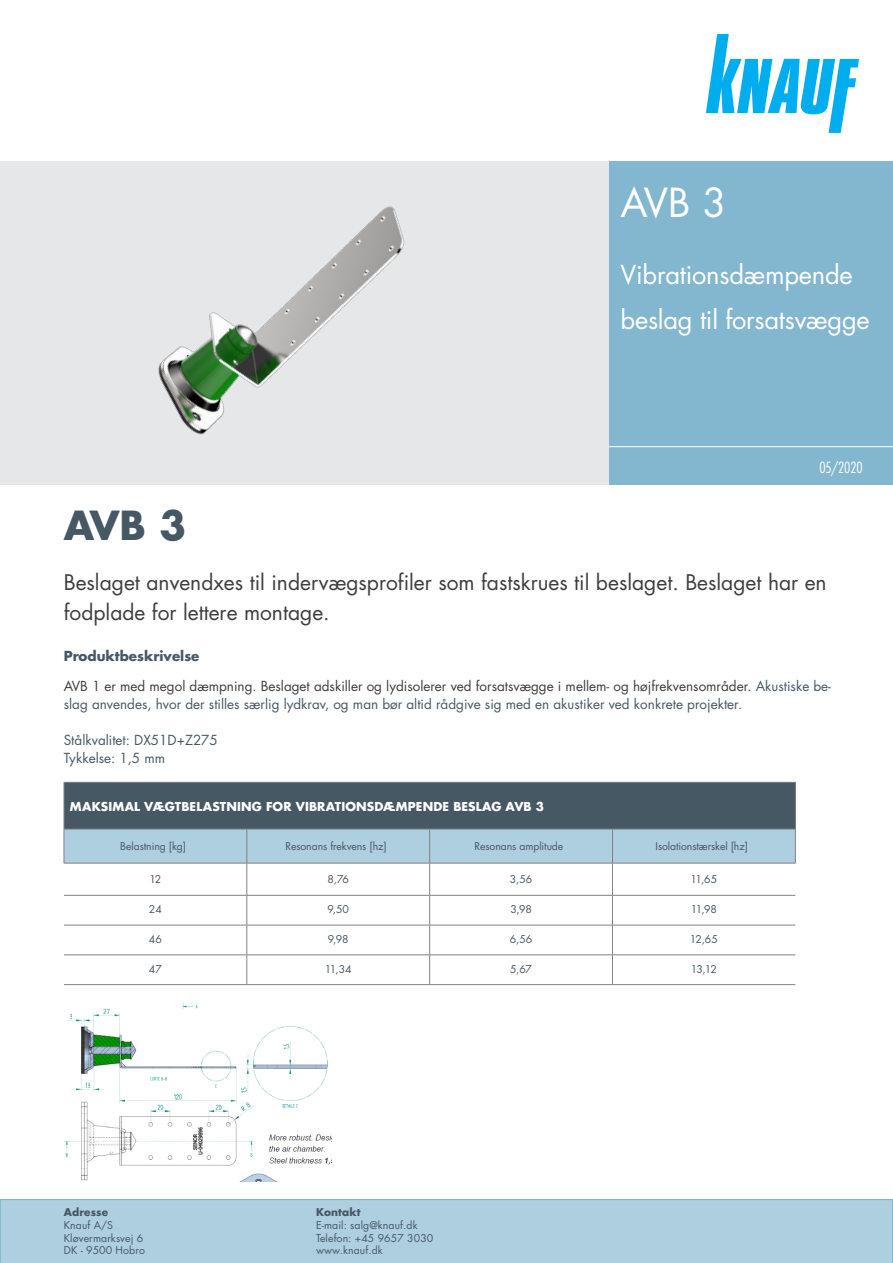
<style>
.page{position:relative;width:893px;height:1263px;background:#fff}
.page>*{position:absolute;margin:0;border:0;box-sizing:border-box;transform-origin:0 0}
.headline{font:39px "Futura Std";color:#fff}
.Titel_1te_Zeile_TB{font:700 39px "Futura Std";color:#475865}
.t1{font:25.5px/45px "Futura Std";letter-spacing:-.01em;color:#fff}
.Titel_2te_Zeile_TB{font:21px/30px "Futura Std";color:#3e3e3f}
.t2{font:300 condensed 15px "Futura Std";letter-spacing:-.005em;color:#fff}
.Titel_2te_Zeile_TB-2{font:13.5px/18px "Futura Std";color:#475865}
.Titel_2te_Zeile_TB-3{font:700 13.5px "Futura Std";color:#475865}
.KD_Infotekster_-_sma{font:700 12px "Futura Std";letter-spacing:.01em;color:#fff}
.PRISER{font:10.5px "Futura Std";letter-spacing:-.01em;color:#475865}
.kf_brød{font:10.5px/12.6px "Futura Std";letter-spacing:.01em;color:#475865}
.KD_Tabeltekst{font:10.5px "Futura Std";letter-spacing:-.015em;color:#475865}
.mr{font:10.5px/12.6px "Futura Std";letter-spacing:.01em;color:#475865}
.kf_brød-2{font:700 10.5px "Futura Std";letter-spacing:.01em;color:#475865}
.s1{color:#3e3e3f}
.s2{font-weight:700}
</style>
<div class="page">
<div style="left:608px;top:162px;width:285px;height:323px;background:#82b7cf"></div>
<div style="left:0;top:162px;width:608px;height:323px;background:#e6e7e9"></div>
<hr style="left:608px;top:446px;width:285px;height:1px;background:#fff">
<div style="left:0;top:1199px;width:893px;height:64px;background:#aecfe0"></div>
<svg style="left:706px;top:34px;width:153px;height:99px"></svg>
<img style="left:158px;top:206px;width:247px;height:229px">
<div style="left:64px;top:782px;width:731px;height:47px;background:#475865"></div>
<div style="left:65px;top:830px;width:730px;height:33px;background:#aecfe0"></div>
<svg style="left:64px;top:864px;width:731px;height:120px"></svg>
<hr style="left:247px;top:863px;width:1px;height:32px;background:#808285">
<hr style="left:429px;top:863px;width:1px;height:32px;background:#808285">
<hr style="left:612px;top:863px;width:1px;height:32px;background:#808285">
<hr style="left:64px;top:895px;width:183px;height:1px;background:#808285">
<hr style="left:247px;top:895px;width:183px;height:1px;background:#808285">
<hr style="left:247px;top:895px;width:1px;height:30px;background:#808285">
<hr style="left:430px;top:895px;width:182px;height:1px;background:#808285">
<hr style="left:429px;top:895px;width:1px;height:30px;background:#808285">
<hr style="left:612px;top:895px;width:183px;height:1px;background:#808285">
<hr style="left:612px;top:895px;width:1px;height:30px;background:#808285">
<hr style="left:64px;top:925px;width:183px;height:1px;background:#808285">
<hr style="left:247px;top:925px;width:183px;height:1px;background:#808285">
<hr style="left:247px;top:925px;width:1px;height:30px;background:#808285">
<hr style="left:430px;top:925px;width:182px;height:1px;background:#808285">
<hr style="left:429px;top:925px;width:1px;height:30px;background:#808285">
<hr style="left:612px;top:925px;width:183px;height:1px;background:#808285">
<hr style="left:612px;top:925px;width:1px;height:30px;background:#808285">
<hr style="left:64px;top:954px;width:183px;height:1px;background:#808285">
<hr style="left:247px;top:954px;width:183px;height:1px;background:#808285">
<svg style="left:247px;top:955px;width:1px;height:29px"></svg>
<hr style="left:430px;top:954px;width:182px;height:1px;background:#808285">
<svg style="left:429px;top:955px;width:1px;height:29px"></svg>
<hr style="left:612px;top:954px;width:183px;height:1px;background:#808285">
<svg style="left:612px;top:955px;width:1px;height:29px"></svg>
<hr style="left:64px;top:984px;width:183px;height:1px;background:#808285">
<hr style="left:247px;top:984px;width:183px;height:1px;background:#808285">
<hr style="left:430px;top:984px;width:182px;height:1px;background:#808285">
<hr style="left:612px;top:984px;width:183px;height:1px;background:#808285">
<hr style="left:64px;top:782px;width:1px;height:47px;background:#808285">
<hr style="left:64px;top:782px;width:183px;height:1px;background:#808285">
<hr style="left:247px;top:782px;width:183px;height:1px;background:#808285">
<hr style="left:430px;top:782px;width:182px;height:1px;background:#808285">
<hr style="left:612px;top:782px;width:184px;height:1px;background:#808285">
<hr style="left:795px;top:782px;width:1px;height:47px;background:#808285">
<hr style="left:64px;top:829px;width:183px;height:1px;background:#808285">
<hr style="left:64px;top:829px;width:1px;height:34px;background:#808285">
<hr style="left:64px;top:863px;width:183px;height:1px;background:#808285">
<hr style="left:247px;top:829px;width:183px;height:1px;background:#808285">
<hr style="left:247px;top:829px;width:1px;height:34px;background:#808285">
<hr style="left:247px;top:863px;width:183px;height:1px;background:#808285">
<hr style="left:430px;top:829px;width:182px;height:1px;background:#808285">
<hr style="left:429px;top:829px;width:1px;height:34px;background:#808285">
<hr style="left:430px;top:863px;width:182px;height:1px;background:#808285">
<hr style="left:612px;top:829px;width:183px;height:1px;background:#808285">
<hr style="left:612px;top:829px;width:1px;height:34px;background:#808285">
<hr style="left:795px;top:829px;width:1px;height:34px;background:#808285">
<hr style="left:612px;top:863px;width:183px;height:1px;background:#808285">
<img style="left:64px;top:1003px;width:267px;height:178px">
<p class="headline" style="left:621px;top:178px;width:107px">AVB 3</p>
<p class="t1" style="left:621px;top:252px;width:251px">Vibrationsdæmpende beslag til forsatsvægge</p>
<p class="t2" style="left:819px;top:458px;width:45px">05/2020</p>
<p class="Titel_1te_Zeile_TB" style="left:64px;top:499px;width:124px">AVB 3</p>
<h1 class="Titel_2te_Zeile_TB" style="left:64px;top:567px;width:764px">Beslaget anvendxes til indervægsprofiler som fastskrues til beslaget. Beslaget har en fodplade for lettere montage.</h1>
<h1 class="Titel_2te_Zeile_TB-3" style="left:64px;top:647px;width:137px">Produktbeskrivelse</h1>
<h1 class="Titel_2te_Zeile_TB-2" style="left:64px;top:678px;width:769px"><span class="s1">AVB 1 er med megol dæmpning. Beslaget adskiller og lydisolerer ved forsatsvægge i mellem- og højfrekvensområder.</span> Akustiske be&shy;slag anvendes, hvor der stilles særlig lydkrav, og man bør altid rådgive sig med en akustiker ved konkrete projekter.</h1>
<h1 class="Titel_2te_Zeile_TB-2" style="left:64px;top:732px;width:156px">Stålkvalitet: DX51D+Z275</h1>
<h1 class="Titel_2te_Zeile_TB-2" style="left:64px;top:750px;width:103px">Tykkelse: 1,5 mm</h1>
<p class="KD_Infotekster_-_sma" style="left:70px;top:798px;width:476px">MAKSIMAL VÆGTBELASTNING FOR VIBRATIONSDÆMPENDE BESLAG AVB 3</p>
<p class="PRISER" style="left:120px;top:840px;width:67px">Belastning [kg]</p>
<p class="PRISER" style="left:285px;top:840px;width:103px">Resonans frekvens [hz]</p>
<p class="PRISER" style="left:475px;top:840px;width:90px">Resonans amplitude</p>
<p class="PRISER" style="left:656px;top:840px;width:94px">Isolationstærskel [hz]</p>
<p class="KD_Tabeltekst" style="left:149px;top:872px;width:14px">12</p>
<p class="KD_Tabeltekst" style="left:327px;top:872px;width:23px">8,76</p>
<p class="KD_Tabeltekst" style="left:510px;top:872px;width:24px">3,56</p>
<p class="KD_Tabeltekst" style="left:690px;top:872px;width:28px">11,65</p>
<p class="KD_Tabeltekst" style="left:149px;top:903px;width:14px">24</p>
<p class="KD_Tabeltekst" style="left:327px;top:903px;width:23px">9,50</p>
<p class="KD_Tabeltekst" style="left:510px;top:903px;width:23px">3,98</p>
<p class="KD_Tabeltekst" style="left:691px;top:903px;width:28px">11,98</p>
<p class="KD_Tabeltekst" style="left:149px;top:933px;width:15px">46</p>
<p class="KD_Tabeltekst" style="left:328px;top:933px;width:22px">9,98</p>
<p class="KD_Tabeltekst" style="left:510px;top:933px;width:24px">6,56</p>
<p class="KD_Tabeltekst" style="left:690px;top:933px;width:29px">12,65</p>
<p class="KD_Tabeltekst" style="left:149px;top:962px;width:14px">47</p>
<p class="KD_Tabeltekst" style="left:325px;top:962px;width:28px">11,34</p>
<p class="KD_Tabeltekst" style="left:510px;top:962px;width:23px">5,67</p>
<p class="KD_Tabeltekst" style="left:691px;top:962px;width:28px">13,12</p>
<p class="kf_brød-2" style="left:64px;top:1205px;width:46px">Adresse</p>
<p class="kf_brød" style="left:64px;top:1219px;width:51px">Knauf A/S</p>
<p class="kf_brød" style="left:64px;top:1231px;width:83px">Kløvermarksvej 6<br>DK - 9500 Hobro</p>
<p class="mr" style="left:316px;top:1206px;width:103px"><span class="s2">Kontakt<br></span>E-mail: salg@knauf.dk</p>
<p class="kf_brød" style="left:316px;top:1231px;width:119px">Telefon: +45 9657 3030</p>
<p class="kf_brød" style="left:316px;top:1244px;width:68px">www.knauf.dk</p>
</div>
